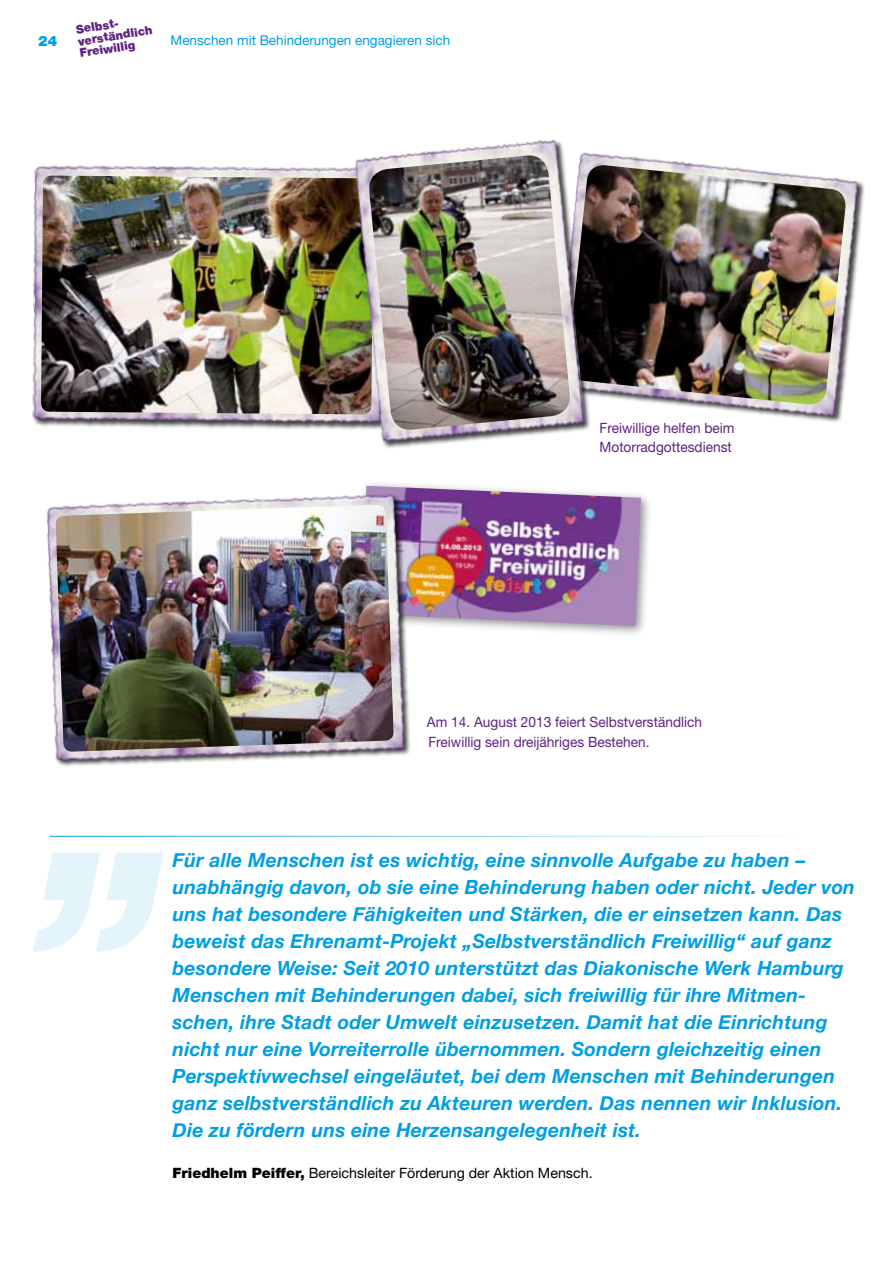
<style>
.page{position:relative;width:893px;height:1263px;background:#fff}
.page>*{position:absolute;margin:0;border:0;box-sizing:border-box;transform-origin:0 0}
.t1{font:italic 700 310.05px "Helvetica Neue";color:#009ee3}
.t2{font:italic 700 19.5px/27px "Helvetica Neue";letter-spacing:.01em;color:#009ee3}
.t3{font:14.25px/19.5px "Helvetica Neue LT Pro";color:#5f2282;scale:.96 1}
.t4{font:14.25px "Helvetica Neue LT Pro";color:#000}
.t5{font:900 14.25px "Helvetica Neue LT Pro";color:#009ee3}
.t6{font:13.5px "Helvetica Neue LT Pro";color:#009ee3}
.t7{font:900 12px/12px "Helvetica Neue LT Pro";color:#5f2282}
.s1{font-weight:900}
</style>
<div class="page">
<hr style="left:49px;top:836px;width:810px;height:1px;background:#009ee3">
<img style="left:32px;top:165px;width:322px;height:263px">
<img style="left:41px;top:176px;width:313px;height:238px">
<div style="left:555px;top:152px;width:310px;height:271px;background:#000;opacity:.75"></div>
<img style="left:591px;top:152px;width:268px;height:269px">
<img style="left:591px;top:165px;width:256px;height:241px">
<div style="left:355px;top:139px;width:236px;height:310px;background:#000;opacity:.75"></div>
<img style="left:354px;top:139px;width:232px;height:310px">
<img style="left:367px;top:155px;width:205px;height:276px">
<div style="left:355px;top:480px;width:298px;height:158px;background:#000;opacity:.44"></div>
<img style="left:407px;top:486px;width:234px;height:140px">
<img style="left:46px;top:486px;width:361px;height:280px">
<img style="left:55px;top:505px;width:339px;height:247px">
<p class="t5" style="left:38px;top:32px;width:21px">24</p>
<p class="t7" style="left:75px;top:23px;width:77px;rotate:-9deg">Selbst&shy;verständlich<br>Freiwillig</p>
<p class="t6" style="left:171px;top:32px;width:281px">Menschen mit Behinderungen engagieren sich</p>
<p class="t3" style="left:600px;top:418px;width:142px">Freiwillige helfen beim<br>Motorradgottesdienst</p>
<p class="t3" style="left:427px;top:712px;width:288px">Am 14. August 2013 feiert Selbstverständlich<br>Freiwillig sein dreijähriges Bestehen.</p>
<h1 class="t1" style="left:46px;top:541px;width:146px">„</h1>
<p class="t2" style="left:173px;top:846px;width:684px">Für alle Menschen ist es wichtig, eine sinnvolle Aufgabe zu haben – unabhängig davon, ob sie eine Behinderung haben oder nicht. Jeder von uns hat besondere Fähigkeiten und Stärken, die er einsetzen kann. Das beweist das Ehrenamt-Projekt „Selbstverständlich Freiwillig“ auf ganz besondere Weise: Seit 2010 unterstützt das Diakonische Werk Hamburg Menschen mit Behinderungen dabei, sich freiwillig für ihre Mitmen&shy;schen, ihre Stadt oder Umwelt einzusetzen. Damit hat die Einrichtung nicht nur eine Vorreiterrolle übernommen. Sondern gleichzeitig einen Perspektivwechsel eingeläutet, bei dem Menschen mit Behinderungen ganz selbstverständlich zu Akteuren werden. Das nennen wir Inklusion.<br>Die zu fördern uns eine Herzensangelegenheit ist.</p>
<p class="t4" style="left:173px;top:1164px;width:421px"><span class="s1">Friedhelm Peiffer,</span> Bereichsleiter Förderung der Aktion Mensch.</p>
</div>
